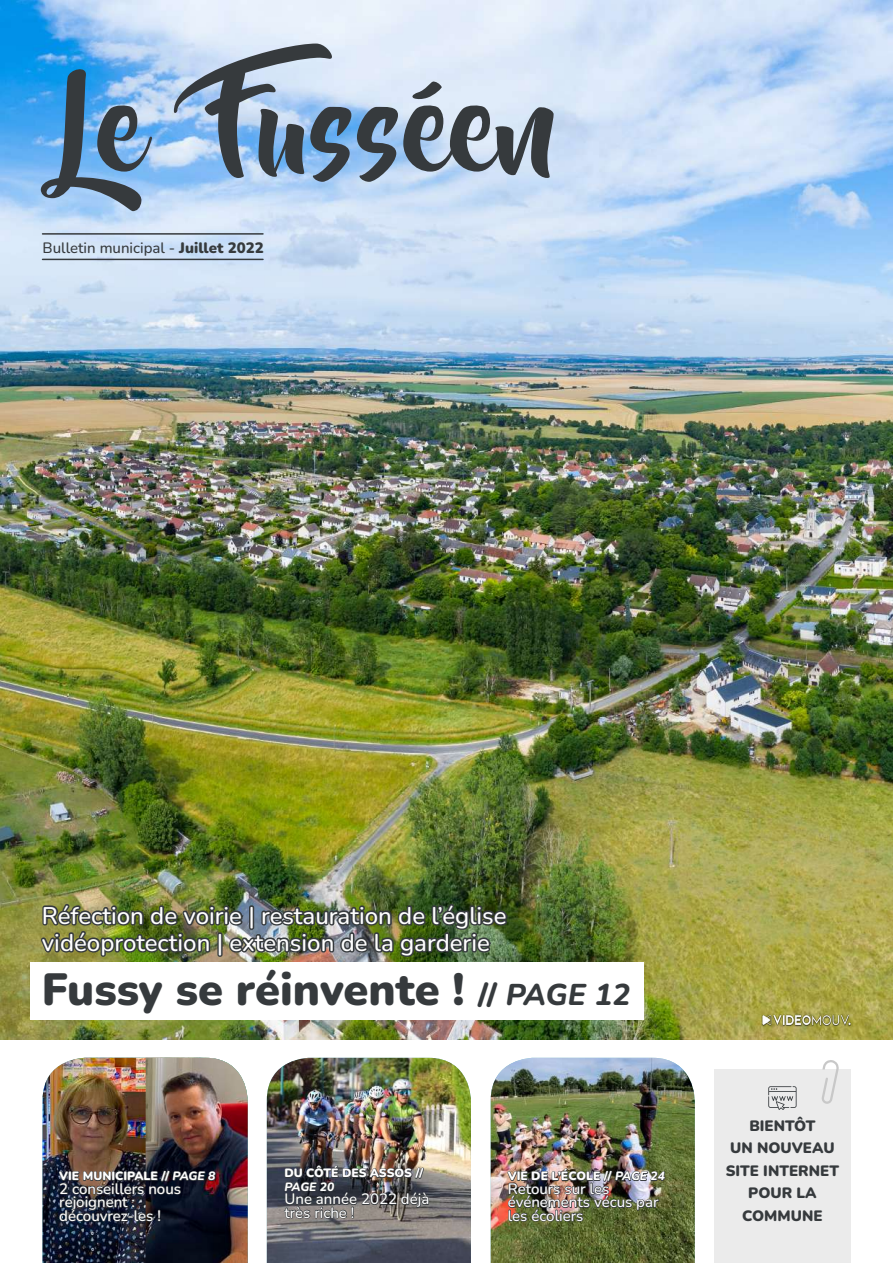
<style>
.page{position:relative;width:893px;height:1263px;background:#fff}
.page>*{position:absolute;margin:0;border:0;box-sizing:border-box;transform-origin:0 0}
.t1{font:123px "Beyond The Mountains";color:#363a3d}
.t2{font:900 45px "Nunito";color:#363a3d}
.t3{font:500 24px/27px "Nunito";color:#fff}
.t4{font:500 15px/13.5px "Nunito";color:#fff}
.t5{font:900 15px/22.5px "Nunito";color:#363a3d;text-align:center}
.t6{font:500 15px "Nunito";color:#363a3d}
.t7{font:900 12px "Nunito";color:#fff}
.t8{font:italic 800 12px "Nunito";letter-spacing:-.01em;color:#fff}
.s1{font-weight:900}
.s2{font-size:30px}
.s3{font-weight:800;font-style:italic;font-size:30px}
.s4{font-weight:800;font-style:italic}
</style>
<div class="page">
<img style="left:0;top:0;width:893px;height:1040px">
<div style="left:714px;top:1069px;width:136px;height:194px;background:#ebebeb"></div>
<svg style="left:821px;top:1060px;width:18px;height:44px"></svg>
<hr style="left:43px;top:233px;width:220px;height:2px;background:#363a3d">
<hr style="left:43px;top:259px;width:220px;height:1px;background:#363a3d">
<div style="left:30px;top:962px;width:613px;height:57px;background:#fff"></div>
<img style="left:38px;top:874px;width:475px;height:85px">
<img style="left:43px;top:1058px;width:205px;height:205px">
<img style="left:762px;top:1015px;width:89px;height:11px">
<img style="left:267px;top:1058px;width:204px;height:205px">
<img style="left:491px;top:1058px;width:204px;height:205px">
<svg style="left:768px;top:1086px;width:28px;height:24px"></svg>
<h1 class="t1" style="left:61px;top:61px;width:499px">Le Fusséen</h1>
<p class="t6" style="left:43px;top:237px;width:223px">Bulletin municipal - <span class="s1">Juillet 2022</span></p>
<h3 class="t3" style="left:42px;top:901px;width:466px">Réfection de voirie | restauration de l’église vidéoprotection | extension de la garderie</h3>
<h2 class="t2" style="left:42px;top:958px;width:590px">Fussy se réinvente ! <span class="s2">//</span> <span class="s3">PAGE 12</span></h2>
<p class="t7" style="left:59px;top:1168px;width:157px">VIE MUNICIPALE // <span class="s4">PAGE 8</span></p>
<p class="t4" style="left:59px;top:1181px;width:123px">2 conseillers nous rejoignent : découvrez-les !</p>
<p class="t7" style="left:284px;top:1165px;width:140px">DU CÔTÉ DES ASSOS //</p>
<p class="t8" style="left:284px;top:1178px;width:51px">PAGE 20</p>
<p class="t4" style="left:284px;top:1192px;width:146px">Une année 2022 déjà très riche !</p>
<p class="t7" style="left:508px;top:1168px;width:159px">VIE DE L’ÉCOLE // <span class="s4">PAGE 24</span></p>
<p class="t4" style="left:508px;top:1181px;width:152px">Retours sur les événements vécus par les écoliers</p>
<p class="t5" style="left:726px;top:1114px;width:115px">BIENTÔT<br>UN NOUVEAU<br>SITE INTERNET<br>POUR LA<br>COMMUNE</p>
</div>
